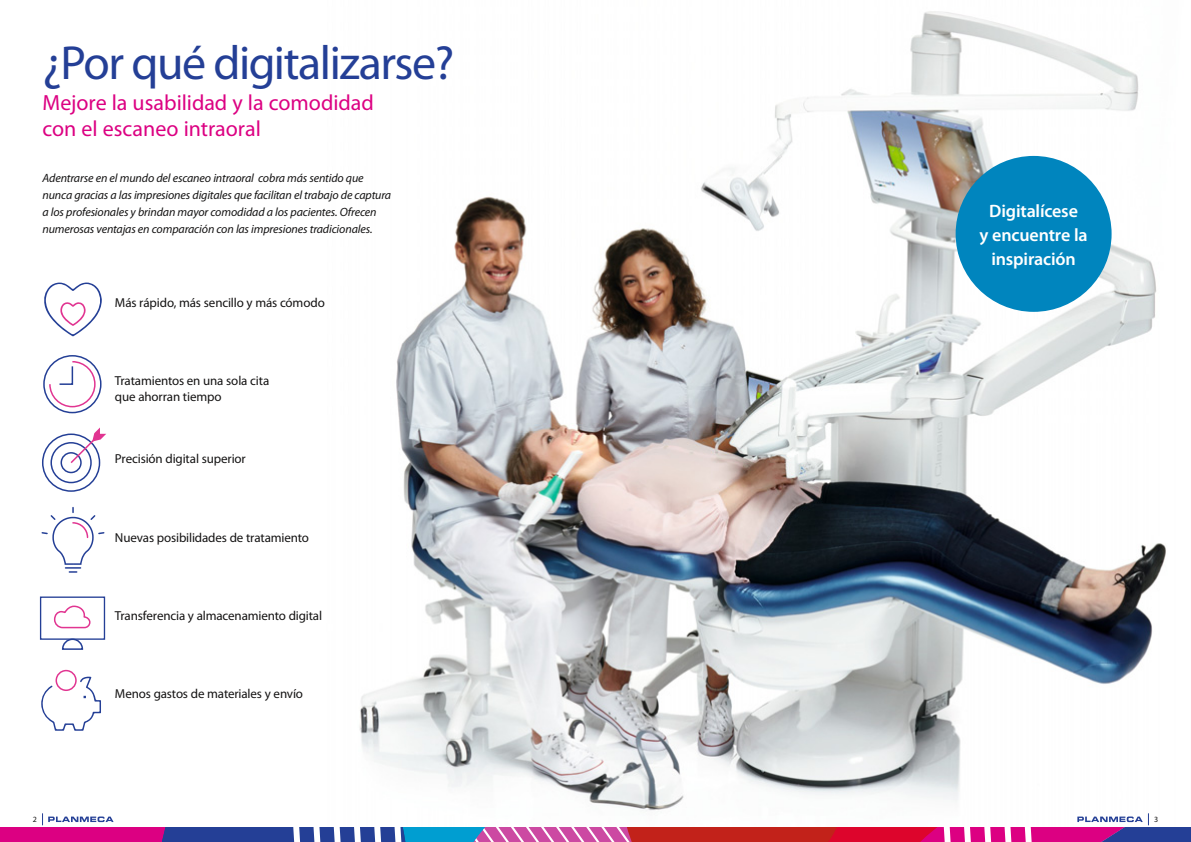
<style>
.page{position:relative;width:1191px;height:842px;background:#fff}
.page>*{position:absolute;margin:0;border:0;box-sizing:border-box;transform-origin:0 0}
.t1{font:48px "Myriad Pro";letter-spacing:-.03em;color:#243f96}
.t2{font:22px/26px "Myriad Pro";letter-spacing:-.005em;color:#dc0082}
.t3{font:600 18px/24px "Myriad Pro";letter-spacing:-.01em;color:#fff;text-align:center}
.t4{font:13px/15.6px "Myriad Pro";letter-spacing:-.01em;color:#141313}
.t5{font:italic 12px/17px "Myriad Pro";letter-spacing:-.01em;color:#141313}
.t6{font:8px "Myriad Pro";color:#141313}
</style>
<div class="page">
<img style="left:359px;top:11px;width:807px;height:803px">
<svg style="left:0;top:814px;width:1191px;height:28px"></svg>
<div style="left:955px;top:156px;width:156px;height:156px;background:#0085be;border-radius:50%"></div>
<div style="left:42px;top:433px;width:58px;height:59px;border:2px solid #243f96;border-radius:50%"></div>
<div style="left:50px;top:442px;width:42px;height:41px;border:2px solid #243f96;border-radius:50%"></div>
<div style="left:61px;top:452px;width:21px;height:21px;border:2px solid #243f96;border-radius:50%"></div>
<svg style="left:61px;top:640px;width:23px;height:10px"></svg>
<svg style="left:69px;top:427px;width:37px;height:38px"></svg>
<div style="left:43px;top:355px;width:59px;height:58px;border:2px solid #243f96;border-radius:50%"></div>
<svg style="left:48px;top:360px;width:48px;height:48px"></svg>
<div style="left:40px;top:596px;width:65px;height:44px;border:1px solid #243f96"></div>
<svg style="left:53px;top:605px;width:38px;height:24px"></svg>
<div style="left:56px;top:670px;width:21px;height:21px;border:2px solid #e13591;border-radius:50%"></div>
<svg style="left:41px;top:677px;width:60px;height:54px"></svg>
<svg style="left:44px;top:283px;width:58px;height:53px"></svg>
<svg style="left:41px;top:508px;width:64px;height:65px"></svg>
<h1 class="t1" style="left:43px;top:44px;width:413px">¿Por qué digitalizarse?</h1>
<h2 class="t2" style="left:43px;top:92px;width:333px">Mejore la usabilidad y la comodidad con el escaneo intraoral</h2>
<p class="t5" style="left:43px;top:170px;width:350px">Adentrarse en el mundo del escaneo intraoral cobra más sentido que nunca gracias a las impresiones digitales que facilitan el trabajo de captura a los profesionales y brindan mayor comodidad a los pacientes. Ofrecen numerosas ventajas en comparación con las impresiones tradicionales.</p>
<p class="t4" style="left:115px;top:296px;width:211px">Más rápido, más sencillo y más cómodo</p>
<p class="t4" style="left:115px;top:374px;width:156px">Tratamientos en una sola cita que ahorran tiempo</p>
<p class="t4" style="left:115px;top:452px;width:132px">Precisión digital superior</p>
<p class="t4" style="left:115px;top:530px;width:196px">Nuevas posibilidades de tratamiento</p>
<p class="t4" style="left:115px;top:609px;width:209px">Transferencia y almacenamiento digital</p>
<p class="t4" style="left:115px;top:687px;width:190px">Menos gastos de materiales y envío</p>
<h3 class="t3" style="left:979px;top:200px;width:109px">Digitalícese<br>y encuentre la inspiración</h3>
<p class="t6" style="left:33px;top:816px;width:6px">2</p>
<p class="t6" style="left:1154px;top:816px;width:6px">3</p>
</div>
